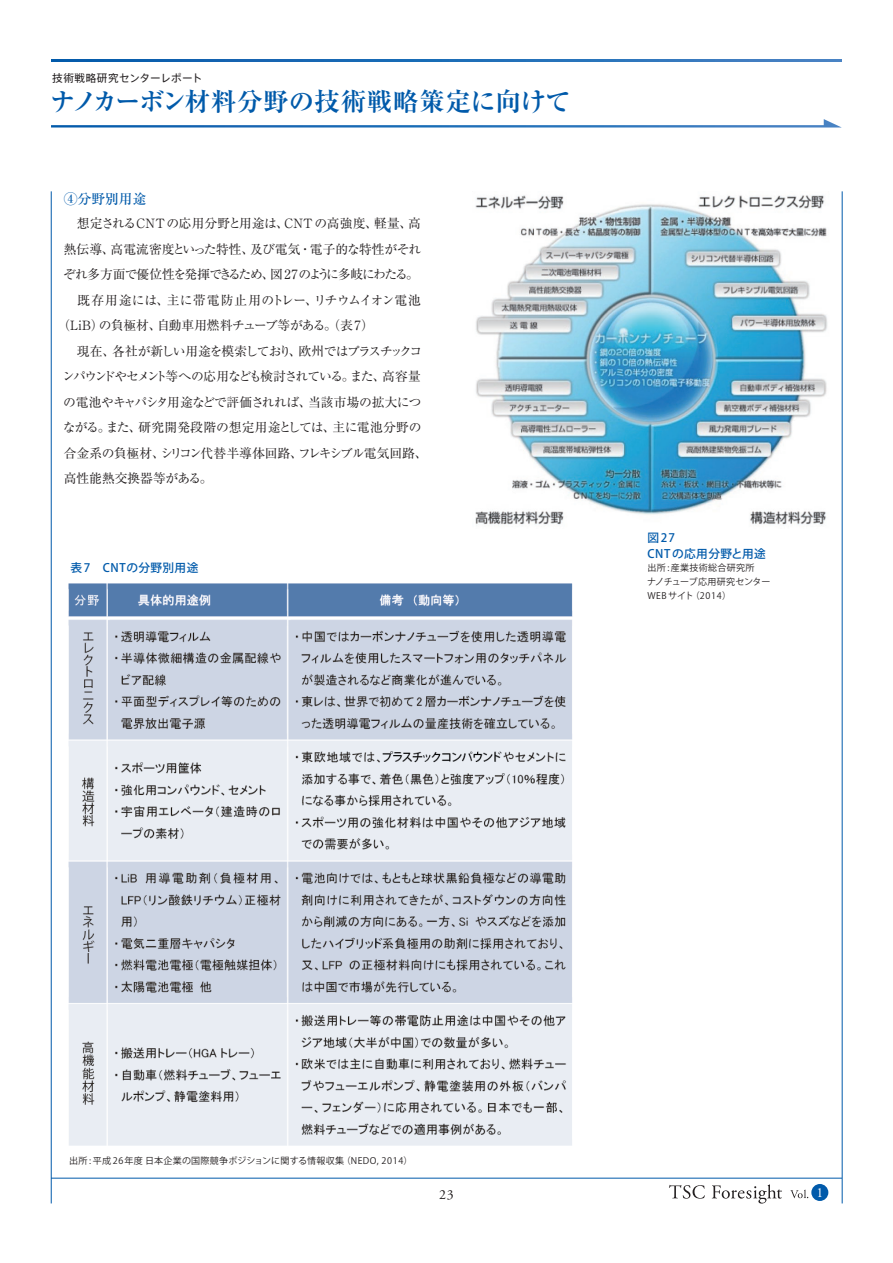
<style>
.page{position:relative;width:893px;height:1263px;background:#fff}
.page>*{position:absolute;margin:0;border:0;box-sizing:border-box;transform-origin:0 0}
.t1{font:700 25.5px "Ryumin Pro";color:#015aaa}
.t2{font:500 13.8px "Ryumin Pro";color:#015aaa}
.t3{font:13.8px "Adobe Garamond Pro";color:#231f20}
.t4{font:13.8px "Adobe Garamond Pro";color:#fff}
.t5{font:12.75px "Ryumin Pro";letter-spacing:-.03em;color:#231f20}
.t6{font:12.75px "Ryumin Pro";color:#231f20}
.t7{font:12.75px "Ryumin Pro";letter-spacing:-.08em;color:#231f20}
.t8{font:12.75px "Ryumin Pro";letter-spacing:-.115em;color:#231f20}
.t9{font:12.75px "Ryumin Pro";letter-spacing:.015em;color:#231f20}
.t10{font:12.75px "Ryumin Pro";letter-spacing:-.085em;color:#231f20}
.t11{font:12.75px "Ryumin Pro";letter-spacing:-.05em;color:#231f20}
.t12{font:12.75px "Ryumin Pro";letter-spacing:.02em;color:#231f20}
.t13{font:500 11.7px/15.9px "Koz Go Pr 6 N";letter-spacing:.03em;color:#015aaa}
.t14{font:10.65px "Axis Std";letter-spacing:.04em;color:#231f20}
.t15{font:9px/13.8px "Koz Go Pr 6 N";letter-spacing:.03em;color:#231f20}
</style>
<div class="page">
<img style="left:475px;top:195px;width:353px;height:331px">
<img style="left:68px;top:583px;width:505px;height:563px">
<svg style="left:51px;top:119px;width:791px;height:9px"></svg>
<svg style="left:51px;top:60px;width:791px;height:2px;background:#226db6"></svg>
<hr style="left:51px;top:191px;width:1px;height:1012px;background:#015aaa">
<hr style="left:842px;top:191px;width:1px;height:1012px;background:#015aaa">
<hr style="left:51px;top:1178px;width:791px;height:1px;background:#015aaa">
<div style="left:811px;top:1184px;width:17px;height:17px;background:#015aaa;border-radius:50%"></div>
<svg style="left:790px;top:1190px;width:18px;height:8px"></svg>
<svg style="left:669px;top:1185px;width:36px;height:14px"></svg>
<svg style="left:712px;top:1184px;width:70px;height:19px"></svg>
<p class="t14" style="left:52px;top:70px;width:152px">技術戦略研究センターレポート</p>
<h1 class="t1" style="left:50px;top:81px;width:522px">ナノカーボン材料分野の技術戦略策定に向けて</h1>
<p class="t2" style="left:64px;top:187px;width:84px">④分野別用途</p>
<p class="t9" style="left:64px;top:213px;width:359px">　想定されるCNTの応用分野と用途は、CNTの高強度、軽量、高</p>
<p class="t6" style="left:64px;top:239px;width:359px">熱伝導、高電流密度といった特性、及び電気・電子的な特性がそれ</p>
<p class="t7" style="left:63px;top:264px;width:357px">ぞれ多方面で優位性を発揮できるため、図 27のように多岐にわたる。</p>
<p class="t12" style="left:64px;top:290px;width:359px">　既存用途には、主に帯電防止用のトレー、リチウムイオン電池</p>
<p class="t5" style="left:57px;top:315px;width:318px">（LiB）の負極材、自動車用燃料チューブ等がある。（表7）</p>
<p class="t10" style="left:64px;top:341px;width:360px">　現在、各社が新しい用途を模索しており、欧州ではプラスチックコ</p>
<p class="t8" style="left:62px;top:366px;width:360px">ンパウンドやセメント等への応用なども検討されている。また、高容量</p>
<p class="t11" style="left:63px;top:392px;width:360px">の電池やキャパシタ用途などで評価されれば、当該市場の拡大につ</p>
<p class="t5" style="left:63px;top:417px;width:360px">ながる。また、研究開発段階の想定用途としては、主に電池分野の</p>
<p class="t5" style="left:64px;top:443px;width:365px">合金系の負極材、シリコン代替半導体回路、フレキシブル電気回路、</p>
<p class="t6" style="left:64px;top:468px;width:150px">高性能熱交換器等がある。</p>
<p class="t13" style="left:70px;top:560px;width:130px">表 7　CNTの分野別用途</p>
<p class="t13" style="left:647px;top:530px;width:120px">図27<br>CNT の応用分野と用途</p>
<p class="t15" style="left:647px;top:561px;width:134px">出所 : 産業技術総合研究所　<br>ナノチューブ応用研究センター　<br>WEB サイト（2014）</p>
<p class="t15" style="left:69px;top:1154px;width:345px">出所 : 平成 26年度 日本企業の国際競争ポジションに関する情報収集（NEDO, 2014）</p>
<p class="t3" style="left:439px;top:1186px;width:16px">23</p>
<p class="t4" style="left:816px;top:1184px;width:8px">1</p>
</div>
